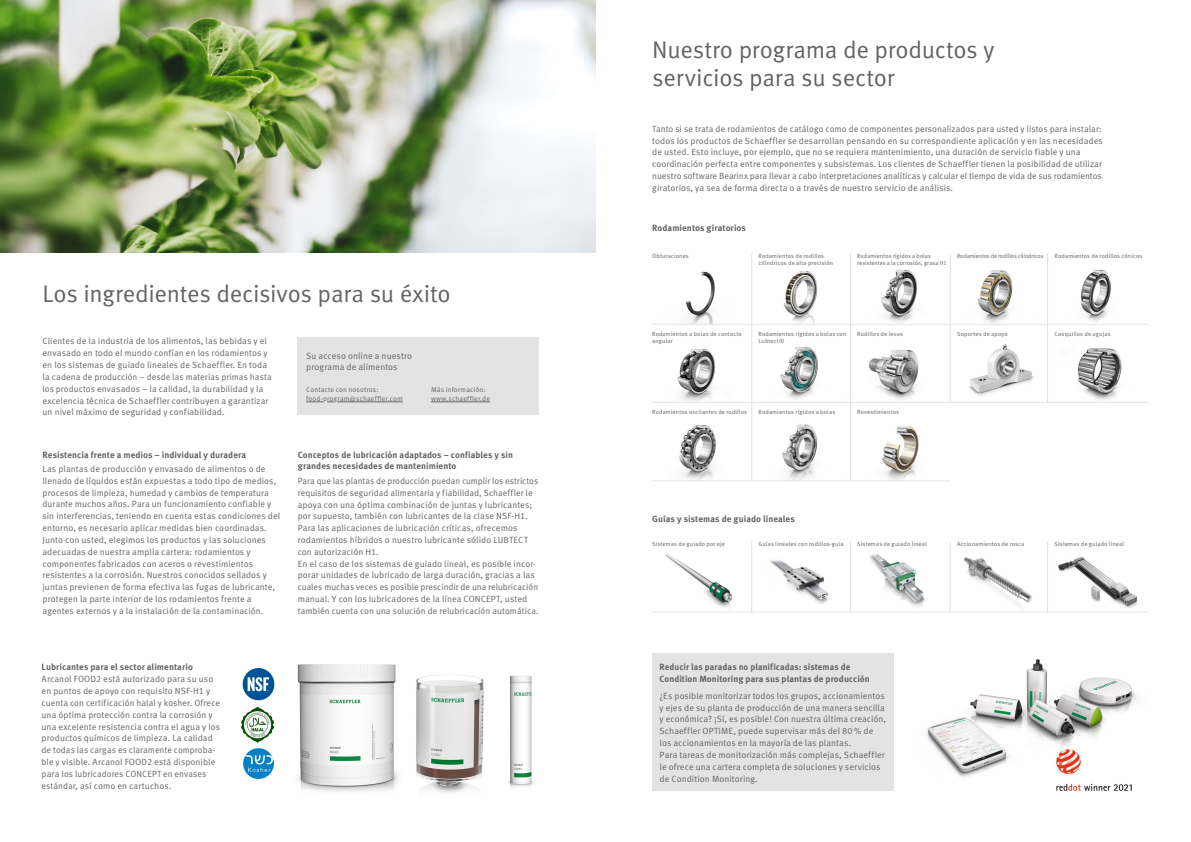
<style>
.page{position:relative;width:1191px;height:842px;background:#fff}
.page>*{position:absolute;margin:0;border:0;box-sizing:border-box;transform-origin:0 0}
.t1{font:24px/28px "Schaeffler Meta";letter-spacing:-.01em;color:#646363}
.t2{font:9px/11.8px "Schaeffler Meta";letter-spacing:.005em;color:#646363}
.t3{font:700 9px/11.8px "Schaeffler Meta";letter-spacing:.005em;color:#646363}
.t4{font:7px/9px "Schaeffler Meta";letter-spacing:.02em;color:#646363}
.t5{font:6px/7.1px "Schaeffler Meta";letter-spacing:.02em;color:#646363}
.t6{font:6px "Schaeffler Meta";letter-spacing:-.01em;color:#646363}
</style>
<div class="page">
<img style="left:1057px;top:557px;width:80px;height:51px">
<img style="left:958px;top:557px;width:83px;height:55px">
<img style="left:869px;top:553px;width:56px;height:54px">
<img style="left:666px;top:554px;width:80px;height:58px">
<img style="left:297px;top:664px;width:102px;height:128px">
<img style="left:0;top:0;width:595px;height:252px">
<div style="left:298px;top:337px;width:241px;height:78px;background:#e3e3e3"></div>
<svg style="left:306px;top:402px;width:27px;height:1px"></svg>
<hr style="left:337px;top:402px;width:66px;height:1px;background:#646363">
<img style="left:926px;top:659px;width:210px;height:132px">
<img style="left:416px;top:674px;width:68px;height:119px">
<img style="left:508px;top:675px;width:25px;height:113px">
<img style="left:677px;top:349px;width:38px;height:53px">
<img style="left:851px;top:426px;width:89px;height:55px">
<img style="left:652px;top:425px;width:96px;height:56px">
<img style="left:760px;top:424px;width:87px;height:57px">
<img style="left:868px;top:350px;width:51px;height:50px">
<img style="left:780px;top:347px;width:38px;height:52px">
<img style="left:969px;top:344px;width:65px;height:52px">
<img style="left:1077px;top:348px;width:45px;height:52px">
<img style="left:679px;top:271px;width:36px;height:53px">
<img style="left:1080px;top:270px;width:31px;height:52px">
<img style="left:977px;top:270px;width:36px;height:54px">
<img style="left:881px;top:269px;width:36px;height:55px">
<img style="left:783px;top:271px;width:35px;height:53px">
<hr style="left:751px;top:254px;width:1px;height:227px;background:#e3e3e3">
<hr style="left:850px;top:254px;width:1px;height:227px;background:#e3e3e3">
<hr style="left:1047px;top:254px;width:1px;height:148px;background:#e3e3e3">
<hr style="left:950px;top:254px;width:1px;height:148px;background:#e3e3e3">
<hr style="left:652px;top:481px;width:298px;height:1px;background:#e3e3e3">
<hr style="left:652px;top:402px;width:496px;height:1px;background:#e3e3e3">
<hr style="left:652px;top:324px;width:496px;height:1px;background:#e3e3e3">
<img style="left:769px;top:560px;width:59px;height:44px">
<hr style="left:751px;top:541px;width:1px;height:71px;background:#e3e3e3">
<hr style="left:850px;top:541px;width:1px;height:71px;background:#e3e3e3">
<hr style="left:1047px;top:541px;width:1px;height:71px;background:#e3e3e3">
<hr style="left:950px;top:541px;width:1px;height:71px;background:#e3e3e3">
<hr style="left:652px;top:612px;width:496px;height:1px;background:#e3e3e3">
<img style="left:242px;top:706px;width:32px;height:36px">
<img style="left:243px;top:748px;width:30px;height:30px">
<img style="left:242px;top:669px;width:33px;height:32px">
<hr style="left:431px;top:402px;width:59px;height:1px;background:#646363">
<div style="left:652px;top:653px;width:241px;height:137px;background:#e3e3e3"></div>
<h1 class="t1" style="left:43px;top:280px;width:409px">Los ingredientes decisivos para su éxito</h1>
<p class="t2" style="left:43px;top:336px;width:231px">Clientes de la industria de los alimentos, las bebidas y el envasado en todo el mundo confían en los rodamientos y en los sistemas de guiado lineales de Schaeffler. En toda la cadena de producción – desde las materias primas hasta los productos envasados – la calidad, la durabilidad y la excelencia técnica de Schaeffler contribuyen a garantizar un nivel máximo de seguridad y confiabilidad.</p>
<p class="t3" style="left:43px;top:449px;width:205px">Resistencia frente a medios – individual y duradera</p>
<p class="t2" style="left:43px;top:463px;width:239px">Las plantas de producción y envasado de alimentos o de llenado de líquidos están expuestas a todo tipo de medios, procesos de limpieza, humedad y cambios de temperatura durante muchos años. Para un funcionamiento confiable y sin interferencias, teniendo en cuenta estas condiciones del entorno, es necesario aplicar medidas bien coordinadas.<br>Junto con usted, elegimos los productos y las soluciones adecuadas de nuestra amplia cartera: rodamientos y componentes fabricados con aceros o revestimientos resistentes a la corrosión. Nuestros conocidos sellados y juntas previenen de forma efectiva las fugas de lubricante, protegen la parte interior de los rodamientos frente a agentes externos y a la instalación de la contaminación.</p>
<p class="t2" style="left:306px;top:350px;width:107px">Su acceso online a nuestro programa de alimentos</p>
<p class="t4" style="left:306px;top:385px;width:98px">Contacte con nosotros: food-program@schaeffler.com</p>
<p class="t4" style="left:431px;top:385px;width:60px">Más información: www.schaeffler.de</p>
<p class="t3" style="left:298px;top:449px;width:217px">Conceptos de lubricación adaptados – confiables y sin grandes necesidades de mantenimiento</p>
<p class="t2" style="left:298px;top:475px;width:242px">Para que las plantas de producción puedan cumplir los estrictos requisitos de seguridad alimentaria y fiabilidad, Schaeffler le apoya con una óptima combinación de juntas y lubricantes; por supuesto, también con lubricantes de la clase NSF-H1.<br>Para las aplicaciones de lubricación críticas, ofrecemos rodamientos híbridos o nuestro lubricante sólido LUBTECT con autorización H1.<br>En el caso de los sistemas de guiado lineal, es posible incor&shy;porar unidades de lubricado de larga duración, gracias a las cuales muchas veces es posible prescindir de una relubricación manual. Y con los lubricadores de la línea CONCEPT, usted también cuenta con una solución de relubricación automática.</p>
<p class="t3" style="left:42px;top:661px;width:153px">Lubricantes para el sector alimentario</p>
<p class="t2" style="left:42px;top:673px;width:180px">Arcanol FOOD2 está autorizado para su uso en puntos de apoyo con requisito NSF-H1 y cuenta con certificación halal y kosher. Ofrece una óptima protección contra la corrosión y una excelente resistencia contra el agua y los productos químicos de limpieza. La calidad de todas las cargas es claramente comproba&shy;ble y visible. Arcanol FOOD2 está disponible para los lubricadores CONCEPT en envases estándar, así como en cartuchos.</p>
<h1 class="t1" style="left:652px;top:36px;width:344px">Nuestro programa de productos y servicios para su sector</h1>
<p class="t2" style="left:652px;top:123px;width:452px">Tanto si se trata de rodamientos de catálogo como de componentes personalizados para usted y listos para instalar: todos los productos de Schaeffler se desarrollan pensando en su correspondiente aplicación y en las necesidades de usted. Esto incluye, por ejemplo, que no se requiera mantenimiento, una duración de servicio fiable y una coordinación perfecta entre componentes y subsistemas. Los clientes de Schaeffler tienen la posibilidad de utilizar nuestro software Bearinx para llevar a cabo interpretaciones analíticas y calcular el tiempo de vida de sus rodamientos giratorios, ya sea de forma directa o a través de nuestro servicio de análisis.</p>
<p class="t3" style="left:652px;top:222px;width:95px">Rodamientos giratorios</p>
<p class="t5" style="left:857px;top:252px;width:91px">Rodamientos rígidos a bolas resistentes a la corrosión, grasa H1</p>
<p class="t6" style="left:957px;top:252px;width:88px">Rodamientos de rodillos cilíndricos</p>
<p class="t5" style="left:652px;top:252px;width:38px">Obturaciones</p>
<p class="t5" style="left:758px;top:252px;width:76px">Rodamientos de rodillos cilíndricos de alta precisión</p>
<p class="t5" style="left:1054px;top:252px;width:89px">Rodamientos de rodillos cónicos</p>
<p class="t5" style="left:652px;top:330px;width:91px">Rodamientos a bolas de contacto angular</p>
<p class="t5" style="left:758px;top:330px;width:89px">Rodamientos rígidos a bolas con<br>Lubtect®</p>
<p class="t5" style="left:857px;top:330px;width:47px">Rodillos de levas</p>
<p class="t5" style="left:957px;top:330px;width:52px">Soportes de apoyo</p>
<p class="t5" style="left:1054px;top:330px;width:58px">Casquillos de agujas</p>
<p class="t5" style="left:652px;top:409px;width:96px">Rodamientos oscilantes de rodillos</p>
<p class="t5" style="left:758px;top:409px;width:78px">Rodamientos rígidos a bolas</p>
<p class="t5" style="left:857px;top:409px;width:43px">Revestimientos</p>
<p class="t3" style="left:652px;top:513px;width:144px">Guías y sistemas de guiado lineales</p>
<p class="t5" style="left:652px;top:540px;width:74px">Sistemas de guiado por eje</p>
<p class="t5" style="left:758px;top:540px;width:87px">Guías lineales con rodillos-guía</p>
<p class="t5" style="left:857px;top:540px;width:71px">Sistemas de guiado lineal</p>
<p class="t5" style="left:957px;top:540px;width:69px">Accionamientos de rosca</p>
<p class="t5" style="left:1054px;top:540px;width:71px">Sistemas de guiado lineal</p>
<p class="t3" style="left:659px;top:661px;width:212px">Reducir las paradas no planificadas: sistemas de<br>Condition Monitoring para sus plantas de producción</p>
<p class="t2" style="left:659px;top:690px;width:228px">¿Es posible monitorizar todos los grupos, accionamientos y ejes de su planta de producción de una manera sencilla y económica? ¡Sí, es posible! Con nuestra última creación, Schaeffler OPTIME, puede supervisar más del 80% de los accionamientos en la mayoría de las plantas.<br>Para tareas de monitorización más complejas, Schaeffler le ofrece una cartera completa de soluciones y servicios de Condition Monitoring.</p>
</div>
